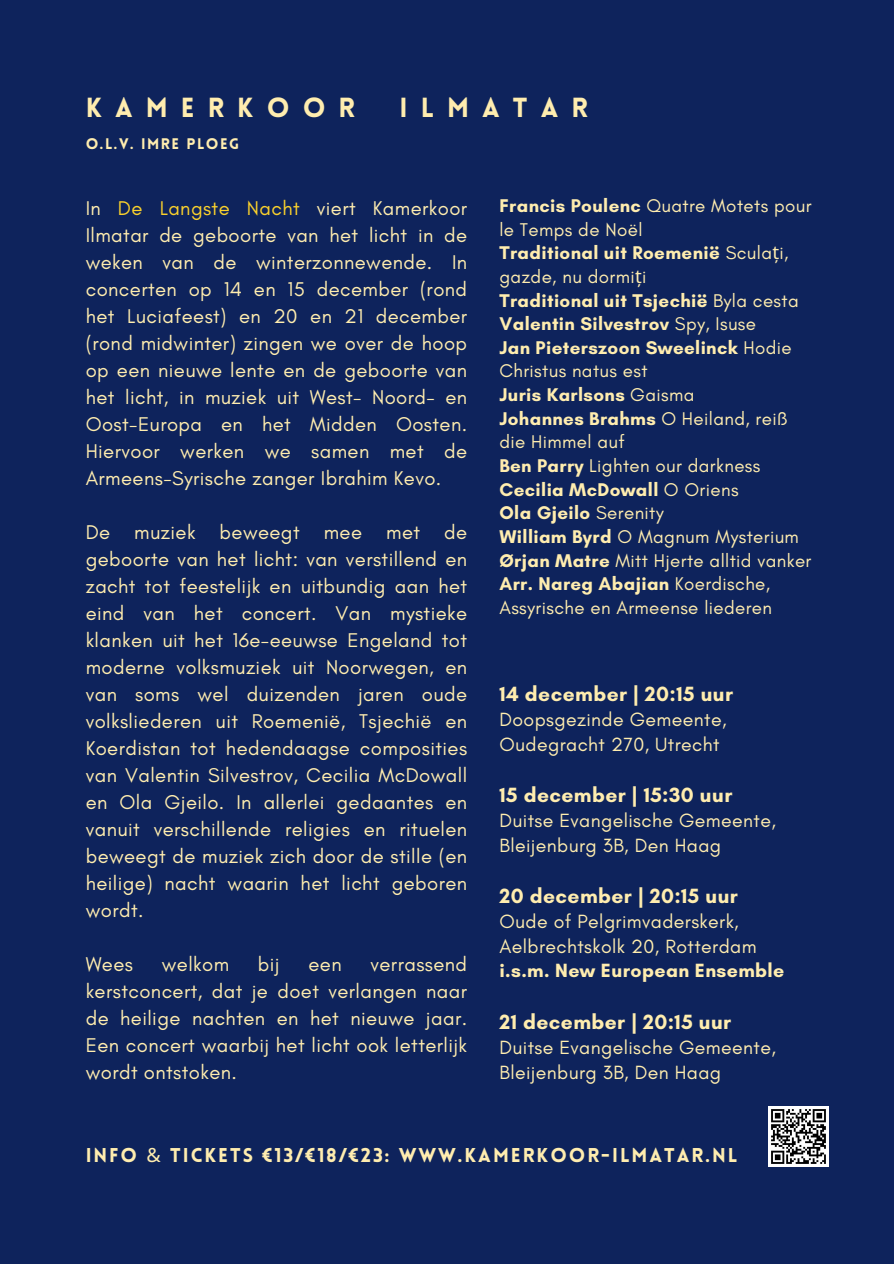
<style>
.page{position:relative;width:894px;height:1264px;background:#fff}
.page>*{position:absolute;margin:0;border:0;box-sizing:border-box;transform-origin:0 0}
.t1{font:900 27px "Lovelo";letter-spacing:.485em;color:#ffedaf}
.t2{font:700 21px "Glacial Indifference";letter-spacing:.02em;color:#ffedaf}
.t3{font:20.25px/27px "Glacial Indifference";letter-spacing:.02em;color:#ffedaf;text-align:justify}
.t4{font:19.5px/24.8px "Glacial Indifference";letter-spacing:.02em;color:#ffedaf}
.t5{font:900 19.5px "Lovelo";letter-spacing:.1em;color:#ffedaf}
.t6{font:18.75px/23.7px "Glacial Indifference";letter-spacing:.02em;color:#ffedaf}
.t7{font:900 15px "Lovelo";letter-spacing:.1em;color:#ffedaf}
.s1{color:#fad12c}
.s2{font-weight:700}
.s3{font-family:"Noto Sans"}
.s4{font-family:"Noto Sans";font-weight:400}
</style>
<div class="page">
<div style="left:0;top:0;width:893px;height:1263px;background:#0e235c"></div>
<img style="left:768px;top:1106px;width:60px;height:60px">
<h3 class="t1" style="left:86px;top:96px;width:271px">KAMERKOOR</h3>
<h3 class="t1" style="left:399px;top:96px;width:190px">ILMATAR</h3>
<p class="t7" style="left:86px;top:138px;width:155px">O.L.V. IMRE PLOEG</p>
<h3 class="t3" style="left:86px;top:194px;width:383px">In <span class="s1">De Langste Nacht</span> viert Kamerkoor Ilmatar de geboorte van het licht in de weken van de winterzonnewende. In concerten op 14 en 15 december (rond het Luciafeest) en 20 en 21 december (rond midwinter) zingen we over de hoop op een nieuwe lente en de geboorte van het licht, in muziek uit West- Noord- en Oost-Europa en het Midden Oosten.<br>Hiervoor werken we samen met de Armeens-Syrische zanger Ibrahim Kevo.</h3>
<h3 class="t3" style="left:86px;top:518px;width:383px">De muziek beweegt mee met de geboorte van het licht: van verstillend en zacht tot feestelijk en uitbundig aan het eind van het concert. Van mystieke klanken uit het 16e-eeuwse Engeland tot moderne volksmuziek uit Noorwegen, en van soms wel duizenden jaren oude volksliederen uit Roemenië, Tsjechië en Koerdistan tot hedendaagse composities van Valentin Silvestrov, Cecilia McDowall en Ola Gjeilo. In allerlei gedaantes en vanuit verschillende religies en rituelen beweegt de muziek zich door de stille (en heilige) nacht waarin het licht geboren wordt.</h3>
<h3 class="t3" style="left:86px;top:950px;width:49px">Wees</h3>
<h3 class="t3" style="left:162px;top:950px;width:69px">welkom</h3>
<h3 class="t3" style="left:258px;top:950px;width:23px">bij</h3>
<h3 class="t3" style="left:308px;top:950px;width:35px">een</h3>
<h3 class="t3" style="left:86px;top:950px;width:383px;text-indent:285px">verrassend kerstconcert, dat je doet verlangen naar de heilige nachten en het nieuwe jaar.<br>Een concert waarbij het licht ook letterlijk wordt ontstoken.</h3>
<h2 class="t6" style="left:499px;top:193px;width:313px"><span class="s2">Francis Poulenc</span> Quatre Motets pour le Temps de Noël<br><span class="s2">Traditional uit Roemenië</span> Scula<span class="s3">ț</span>i, gazde, nu dormi<span class="s3">ț</span>i<br><span class="s2">Traditional uit Tsjechië</span> Byla cesta<br><span class="s2">Valentin Silvestrov</span> Spy, Isuse<br><span class="s2">Jan Pieterszoon Sweelinck</span> Hodie<br>Christus natus est<br><span class="s2">Juris Karlsons</span> Gaisma<br><span class="s2">Johannes Brahms</span> O Heiland, reiß die Himmel auf<br><span class="s2">Ben Parry</span> Lighten our darkness<br><span class="s2">Cecilia McDowall</span> O Oriens<br><span class="s2">Ola Gjeilo</span> Serenity<br><span class="s2">William Byrd</span> O Magnum Mysterium<br><span class="s2">Ørjan Matre</span> Mitt Hjerte alltid vanker<br><span class="s2">Arr. Nareg Abajian</span> Koerdische,<br>Assyrische en Armeense liederen</h2>
<h3 class="t2" style="left:499px;top:681px;width:235px">14 december | 20:15 uur</h3>
<h3 class="t4" style="left:499px;top:706px;width:228px">Doopsgezinde Gemeente,<br>Oudegracht 270, Utrecht</h3>
<h3 class="t2" style="left:499px;top:782px;width:234px">15 december | 15:30 uur</h3>
<h3 class="t4" style="left:499px;top:808px;width:278px">Duitse Evangelische Gemeente,<br>Bleijenburg 3B, Den Haag</h3>
<h3 class="t2" style="left:499px;top:883px;width:240px">20 december | 20:15 uur</h3>
<h3 class="t4" style="left:499px;top:908px;width:286px">Oude of Pelgrimvaderskerk,<br>Aelbrechtskolk 20, Rotterdam <span class="s2">i.s.m. New European Ensemble</span></h3>
<p class="t2" style="left:499px;top:1009px;width:233px">21 december | 20:15 uur</p>
<p class="t4" style="left:499px;top:1034px;width:278px">Duitse Evangelische Gemeente,<br>Bleijenburg 3B, Den Haag</p>
<h3 class="t5" style="left:86px;top:1147px;width:653px">INFO <span class="s4">&amp;</span> TICKETS €13/€18/€23: WWW.KAMERKOOR-ILMATAR.NL</h3>
</div>
